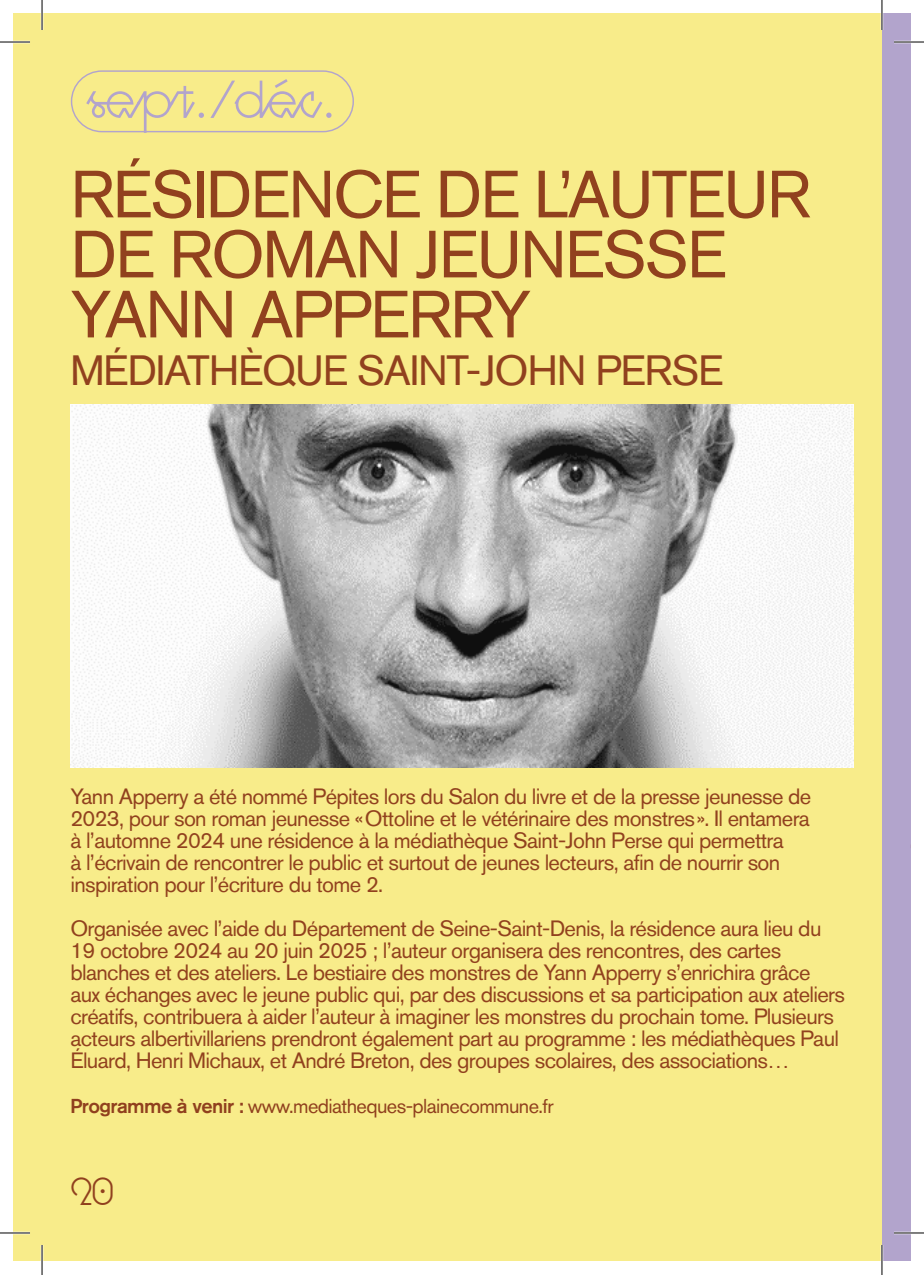
<style>
.page{position:relative;width:924px;height:1275px;background:#fff}
.page>*{position:absolute;margin:0;border:0;box-sizing:border-box;transform-origin:0 0}
.t1{font:66px/60px "Akzidenz Grotesk BQ";letter-spacing:-.03em;color:#91411e}
.t2{font:53.2px "Gobbble Bretz";color:#b2a4cc}
.t3{font:42px "Akzidenz Grotesk BQ";letter-spacing:-.03em;color:#91411e}
.t4{font:39.4px "Gobbble Bretz";color:#90401e}
.t5{font:22px/22px "Akzidenz Grotesk BQ";letter-spacing:-.03em;color:#91411e}
.t6{font:20px "Akzidenz Grotesk BQ";letter-spacing:-.03em;color:#90401e}
.s1{font-weight:500}
</style>
<div class="page">
<div style="left:14px;top:14px;width:867px;height:1247px;background:#f8ec8a"></div>
<img style="left:70px;top:405px;width:783px;height:363px">
<div style="left:71px;top:70px;width:283px;height:62px;border:1px solid #b2a4cc;border-radius:30px"></div>
<div style="left:881px;top:14px;width:28px;height:1247px;background:#b2a4cc"></div>
<hr style="left:0;top:41px;width:30px;height:2px;background:#fff">
<hr style="left:893px;top:41px;width:30px;height:2px;background:#fff">
<hr style="left:0;top:1231px;width:30px;height:3px;background:#fff">
<hr style="left:893px;top:1231px;width:30px;height:3px;background:#fff">
<hr style="left:41px;top:0;width:2px;height:30px;background:#fff">
<hr style="left:41px;top:1245px;width:2px;height:30px;background:#fff">
<hr style="left:880px;top:0;width:2px;height:30px;background:#fff">
<hr style="left:880px;top:1245px;width:2px;height:30px;background:#fff">
<hr style="left:0;top:42px;width:30px;height:1px;background:#000">
<hr style="left:893px;top:42px;width:30px;height:1px;background:#000">
<hr style="left:0;top:1232px;width:30px;height:1px;background:#000">
<hr style="left:893px;top:1232px;width:30px;height:1px;background:#000">
<hr style="left:42px;top:0;width:1px;height:30px;background:#000">
<hr style="left:42px;top:1245px;width:1px;height:30px;background:#000">
<hr style="left:881px;top:0;width:1px;height:30px;background:#000">
<hr style="left:881px;top:1245px;width:1px;height:30px;background:#000">
<p class="t2" style="left:88px;top:63px;width:250px">sept./déc.</p>
<p class="t1" style="left:70px;top:164px;width:741px">RÉSIDENCE DE L’AUTEUR<br>DE ROMAN JEUNESSE<br>YANN APPERRY</p>
<p class="t3" style="left:70px;top:345px;width:654px">MÉDIATHÈQUE SAINT-JOHN PERSE</p>
<p class="t5" style="left:70px;top:785px;width:742px">Yann Apperry a été nommé Pépites lors du Salon du livre et de la presse jeunesse de 2023, pour son roman jeunesse «Ottoline et le vétérinaire des monstres». Il entamera à l’automne 2024 une résidence à la médiathèque Saint-John Perse qui permettra<br>à l’écrivain de rencontrer le public et surtout de jeunes lecteurs, afin de nourrir son inspiration pour l’écriture du tome 2.</p>
<p class="t5" style="left:70px;top:917px;width:775px">Organisée avec l’aide du Département de Seine-Saint-Denis, la résidence aura lieu du 19 octobre 2024 au 20 juin 2025 ; l’auteur organisera des rencontres, des cartes blanches et des ateliers. Le bestiaire des monstres de Yann Apperry s’enrichira grâce aux échanges avec le jeune public qui, par des discussions et sa participation aux ateliers créatifs, contribuera à aider l’auteur à imaginer les monstres du prochain tome. Plusieurs acteurs albertivillariens prendront également part au programme : les médiathèques Paul Éluard, Henri Michaux, et André Breton, des groupes scolaires, des associations…</p>
<p class="t6" style="left:70px;top:1093px;width:485px"><span class="s1">Programme à venir :</span> www.mediatheques-plainecommune.fr</p>
<h3 class="t4" style="left:70px;top:1163px;width:36px">20</h3>
</div>
